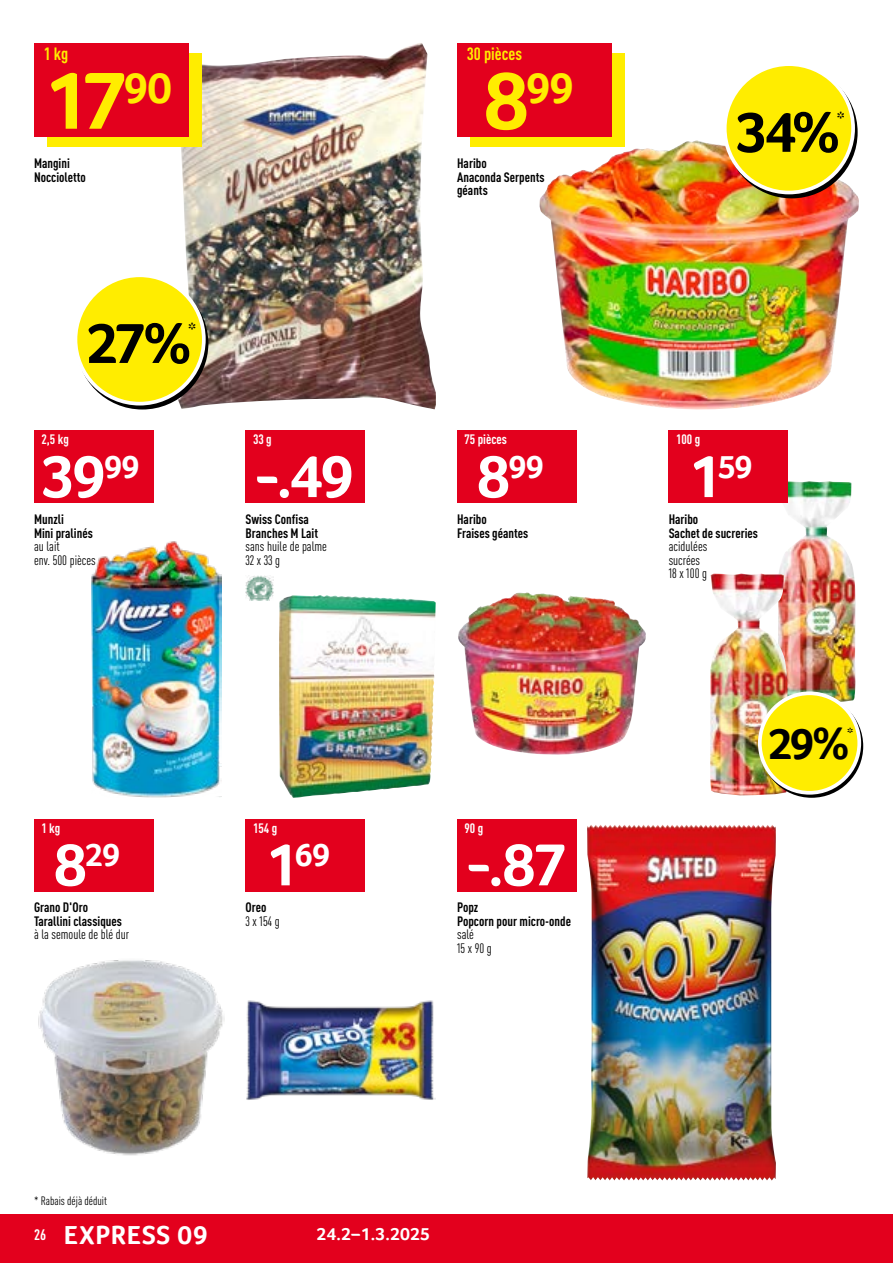
<style>
.page{position:relative;width:893px;height:1263px;background:#fff}
.page>*{position:absolute;margin:0;border:0;box-sizing:border-box;transform-origin:0 0}
.Preis_HOT{font:700 84px "Transgourmet";color:#ffed00}
.Preis_weiss{font:700 61.5px "Transgourmet";color:#fff}
.Rabattbutton{font:700 58.5px "Transgourmet";color:#000}
.Rabattbutton-2{font:700 45px "Transgourmet";color:#000}
.Preis_HOT-2{font:700 44.55px "Transgourmet";color:#ffed00}
.Preis_weiss-2{font:700 33.3px "Transgourmet";letter-spacing:-.035em;color:#fff}
.t1{font:700 26.7px "Transgourmet";letter-spacing:.03em;color:#fff}
.Rabattbutton-3{font:700 19.5px "Transgourmet";color:#000}
.t2{font:700 18px "Transgourmet";letter-spacing:.01em;color:#fff}
.Unit_HOT{font:700 condensed 17.55px "DINOT";color:#ffed00}
.Rabattbutton-4{font:700 15px "Transgourmet";color:#000}
.t3{font:700 condensed 13.5px/13.5px "DINOT";color:#000}
.t4{font:condensed 13.5px "DINOT";color:#000}
.Unit_weiss{font:700 condensed 13.5px "DINOT";color:#fff}
.t5{font:condensed 12px "DINOT";color:#000}
.s1{font-size:84px}
.s2{font-size:61.5px}
.s3{font-family:"DINOT";font-stretch:condensed;font-size:15px}
</style>
<div class="page">
<div style="left:0;top:1214px;width:893px;height:49px;background:#e3001d"></div>
<img style="left:173px;top:43px;width:263px;height:366px">
<img style="left:539px;top:140px;width:320px;height:269px">
<img style="left:92px;top:541px;width:130px;height:257px">
<img style="left:279px;top:595px;width:157px;height:203px">
<img style="left:779px;top:481px;width:77px;height:221px">
<img style="left:710px;top:574px;width:78px;height:221px">
<img style="left:38px;top:960px;width:186px;height:196px">
<img style="left:246px;top:1000px;width:190px;height:100px">
<img style="left:587px;top:824px;width:189px;height:356px">
<img style="left:458px;top:592px;width:188px;height:163px">
<div style="left:47px;top:53px;width:155px;height:94px;background:#ffed00"></div>
<div style="left:34px;top:43px;width:155px;height:93px;background:#e3001d"></div>
<svg style="left:78px;top:279px;width:129px;height:129px"></svg>
<div style="left:75px;top:275px;width:129px;height:129px;background:#ffed00;border-radius:50%"></div>
<div style="left:74px;top:273px;width:132px;height:132px;border:4px solid #fff;border-radius:50%"></div>
<div style="left:470px;top:53px;width:155px;height:94px;background:#ffed00"></div>
<div style="left:457px;top:43px;width:155px;height:93px;background:#e3001d"></div>
<svg style="left:727px;top:68px;width:129px;height:129px"></svg>
<div style="left:725px;top:64px;width:128px;height:128px;background:#ffed00;border-radius:50%"></div>
<div style="left:723px;top:62px;width:132px;height:132px;border:4px solid #fff;border-radius:50%"></div>
<div style="left:34px;top:431px;width:119px;height:72px;background:#e3001d"></div>
<div style="left:246px;top:431px;width:119px;height:72px;background:#e3001d"></div>
<img style="left:246px;top:575px;width:28px;height:25px">
<div style="left:457px;top:431px;width:119px;height:72px;background:#e3001d"></div>
<div style="left:669px;top:431px;width:119px;height:72px;background:#e3001d"></div>
<div style="left:760px;top:693px;width:99px;height:100px;background:#ffed00;border-radius:50%"></div>
<div style="left:758px;top:691px;width:103px;height:104px;border:4px solid #fff;border-radius:50%"></div>
<div style="left:34px;top:819px;width:119px;height:72px;background:#e3001d"></div>
<div style="left:246px;top:819px;width:119px;height:72px;background:#e3001d"></div>
<div style="left:457px;top:819px;width:119px;height:72px;background:#e3001d"></div>
<p class="Unit_HOT" style="left:44px;top:43px;width:26px">1 kg</p>
<p class="Preis_HOT" style="left:44px;top:51px;width:130px">17<sup>90</sup></p>
<p class="t3" style="left:34px;top:156px;width:53px">Mangini<br>Noccioletto</p>
<p class="Rabattbutton" style="left:86px;top:309px;width:107px">27%</p>
<p class="Rabattbutton-3" style="left:188px;top:318px;width:10px">*</p>
<p class="Unit_weiss" style="left:41px;top:431px;width:29px">2,5 kg</p>
<p class="Preis_weiss" style="left:42px;top:440px;width:100px">39<sup>99</sup></p>
<p class="t3" style="left:34px;top:512px;width:60px">Munzli<br>Mini pralinés</p>
<p class="t4" style="left:34px;top:538px;width:27px">au lait</p>
<p class="t4" style="left:34px;top:552px;width:63px">env. 500 pièces</p>
<p class="Unit_weiss" style="left:253px;top:431px;width:20px">33 g</p>
<p class="Preis_weiss" style="left:253px;top:440px;width:103px">-.49</p>
<p class="t3" style="left:246px;top:512px;width:74px">Swiss Confisa<br>Branches M Lait</p>
<p class="t4" style="left:246px;top:538px;width:83px">sans huile de palme</p>
<p class="t4" style="left:246px;top:552px;width:36px">32 x 33 g</p>
<p class="Unit_HOT" style="left:467px;top:43px;width:57px">30 pièces</p>
<p class="Preis_HOT-2" style="left:484px;top:62px;width:92px"><span class="s1">8</span>99</p>
<p class="t3" style="left:457px;top:156px;width:89px">Haribo<br>Anaconda Serpents</p>
<p class="t3" style="left:457px;top:183px;width:32px">géants</p>
<p class="Unit_weiss" style="left:465px;top:431px;width:44px">75 pièces</p>
<p class="Preis_weiss-2" style="left:477px;top:447px;width:69px"><span class="s2">8</span>99</p>
<p class="t3" style="left:457px;top:512px;width:73px">Haribo<br>Fraises géantes</p>
<p class="Unit_weiss" style="left:41px;top:819px;width:20px">1 kg</p>
<p class="Unit_weiss" style="left:253px;top:819px;width:26px">154 g</p>
<p class="Unit_weiss" style="left:465px;top:819px;width:20px">90 g</p>
<p class="Preis_weiss-2" style="left:54px;top:835px;width:68px"><span class="s2">8</span>29</p>
<p class="Preis_weiss-2" style="left:265px;top:835px;width:66px"><span class="s2">1</span>69</p>
<p class="Preis_weiss" style="left:465px;top:828px;width:104px">-.87</p>
<p class="t3" style="left:34px;top:900px;width:89px">Grano D'Oro<br>Tarallini classiques</p>
<p class="t4" style="left:34px;top:927px;width:97px">à la semoule de blé dur</p>
<p class="t3" style="left:246px;top:900px;width:22px">Oreo</p>
<p class="t4" style="left:246px;top:913px;width:36px">3 x 154 g</p>
<p class="t3" style="left:457px;top:900px;width:115px">Popz<br>Popcorn pour micro-onde</p>
<p class="t4" style="left:457px;top:927px;width:18px">salé</p>
<p class="t4" style="left:457px;top:940px;width:36px">15 x 90 g</p>
<p class="t5" style="left:34px;top:1194px;width:75px">* Rabais déjà déduit</p>
<p class="t1" style="left:34px;top:1220px;width:175px"><span class="s3">26</span> EXPRESS 09</p>
<p class="t2" style="left:316px;top:1224px;width:115px">24.2–1.3.2025</p>
<p class="Rabattbutton" style="left:736px;top:98px;width:106px">34%</p>
<p class="Rabattbutton-3" style="left:837px;top:107px;width:10px">*</p>
<p class="Unit_weiss" style="left:676px;top:431px;width:26px">100 g</p>
<p class="Preis_weiss-2" style="left:688px;top:447px;width:66px"><span class="s2">1</span>59</p>
<p class="t3" style="left:669px;top:512px;width:91px">Haribo<br>Sachet de sucreries</p>
<p class="t4" style="left:669px;top:538px;width:40px">acidulées</p>
<p class="t4" style="left:669px;top:552px;width:33px">sucrées</p>
<p class="t4" style="left:669px;top:565px;width:40px">18 x 100 g</p>
<p class="Rabattbutton-2" style="left:768px;top:718px;width:83px">29%</p>
<p class="Rabattbutton-4" style="left:847px;top:724px;width:8px">*</p>
</div>
